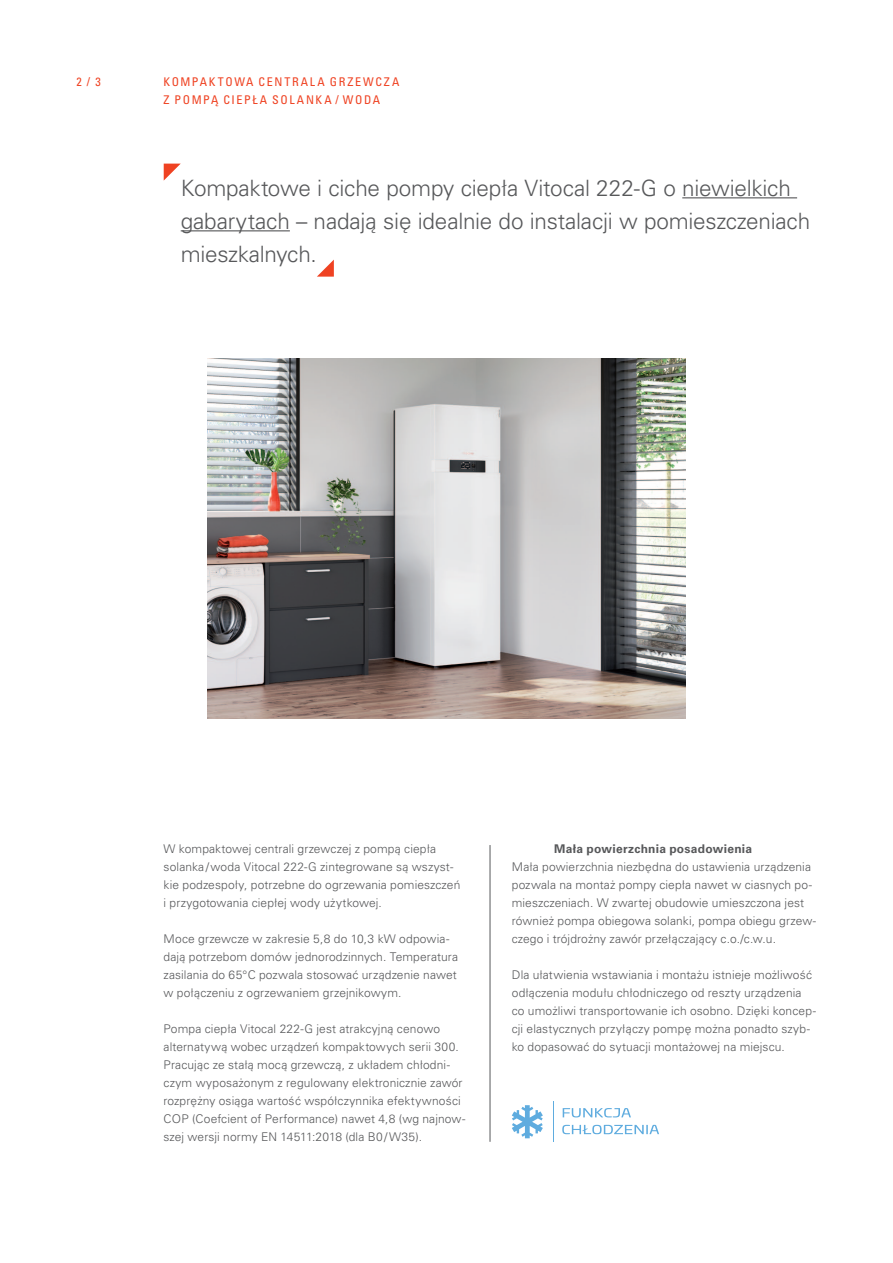
<style>
.page{position:relative;width:893px;height:1263px;background:#fff}
.page>*{position:absolute;margin:0;border:0;box-sizing:border-box;transform-origin:0 0}
.Teaser___Univers_Lig{font:300 22.5px/33px "Univers LTCYR 45";letter-spacing:-.01em;color:#57585a}
.Copy___Univers_Light{font:300 12px/18px "Univers LTCYR 45";letter-spacing:.01em;color:#57585a}
.Topic{font:condensed 12px/18px "Univers LTCYR 57";letter-spacing:.135em;color:#ef4222}
.Zwischenheadline___U{font:700 12px "Univers LTCYR 65";letter-spacing:.025em;color:#57585a}
.Pagina___Univers_Con{font:condensed 12px "Univers LTCYR 57";color:#ef4222}
</style>
<div class="page">
<img style="left:207px;top:359px;width:479px;height:360px">
<hr style="left:682px;top:197px;width:115px;height:1px;background:#57585a">
<hr style="left:181px;top:230px;width:109px;height:1px;background:#57585a">
<svg style="left:164px;top:164px;width:17px;height:17px"></svg>
<svg style="left:317px;top:260px;width:17px;height:17px"></svg>
<hr style="left:490px;top:845px;width:1px;height:297px;background:#57585a">
<svg style="left:512px;top:1105px;width:31px;height:33px"></svg>
<svg style="left:563px;top:1108px;width:68px;height:9px"></svg>
<svg style="left:562px;top:1125px;width:97px;height:9px"></svg>
<hr style="left:553px;top:1101px;width:1px;height:41px;background:#5facdf">
<p class="Pagina___Univers_Con" style="left:77px;top:74px;width:26px">2 / 3</p>
<p class="Topic" style="left:164px;top:73px;width:237px">KOMPAKTOWA CENTRALA GRZEWCZA<br>Z POMPĄ CIEPŁA SOLANKA / WODA</p>
<p class="Teaser___Univers_Lig" style="left:181px;top:171px;width:631px">Kompaktowe i ciche pompy ciepła Vitocal 222-G o niewielkich gabarytach – nadają się idealnie do instalacji w pomieszczeniach mieszkalnych.</p>
<p class="Copy___Univers_Light" style="left:164px;top:840px;width:298px">W kompaktowej centrali grzewczej z pompą ciepła solanka /woda Vitocal 222-G zintegrowane są wszyst&shy;kie podzespoły, potrzebne do ogrzewania pomieszczeń i przygotowania ciepłej wody użytkowej.</p>
<p class="Copy___Univers_Light" style="left:164px;top:930px;width:296px">Moce grzewcze w zakresie 5,8 do 10,3 kW odpowia&shy;dają potrzebom domów jednorodzinnych. Temperatura zasilania do 65°C pozwala stosować urządzenie nawet w połączeniu z ogrzewaniem grzejnikowym.</p>
<p class="Copy___Univers_Light" style="left:164px;top:1020px;width:303px">Pompa ciepła Vitocal 222-G jest atrakcyjną cenowo alternatywą wobec urządzeń kompaktowych serii 300.<br>Pracując ze stałą mocą grzewczą, z układem chłodni&shy;czym wyposażonym z regulowany elektronicznie zawór rozprężny osiąga wartość współczynnika efektywności COP (Coefcient of Performance) nawet 4,8 (wg najnow&shy;szej wersji normy EN 14511:2018 (dla B0/W35).</p>
<p class="Zwischenheadline___U" style="left:554px;top:841px;width:199px">Mała powierzchnia posadowienia</p>
<p class="Copy___Univers_Light" style="left:512px;top:858px;width:306px">Mała powierzchnia niezbędna do ustawienia urządzenia pozwala na montaż pompy ciepła nawet w ciasnych po&shy;mieszczeniach. W zwartej obudowie umieszczona jest również pompa obiegowa solanki, pompa obiegu grzew&shy;czego i trójdrożny zawór przełączający c.o./c.w.u.</p>
<p class="Copy___Univers_Light" style="left:512px;top:966px;width:306px">Dla ułatwienia wstawiania i montażu istnieje możliwość odłączenia modułu chłodniczego od reszty urządzenia co umożliwi transportowanie ich osobno. Dzięki koncep&shy;cji elastycznych przyłączy pompę można ponadto szyb&shy;ko dopasować do sytuacji montażowej na miejscu.</p>
</div>
